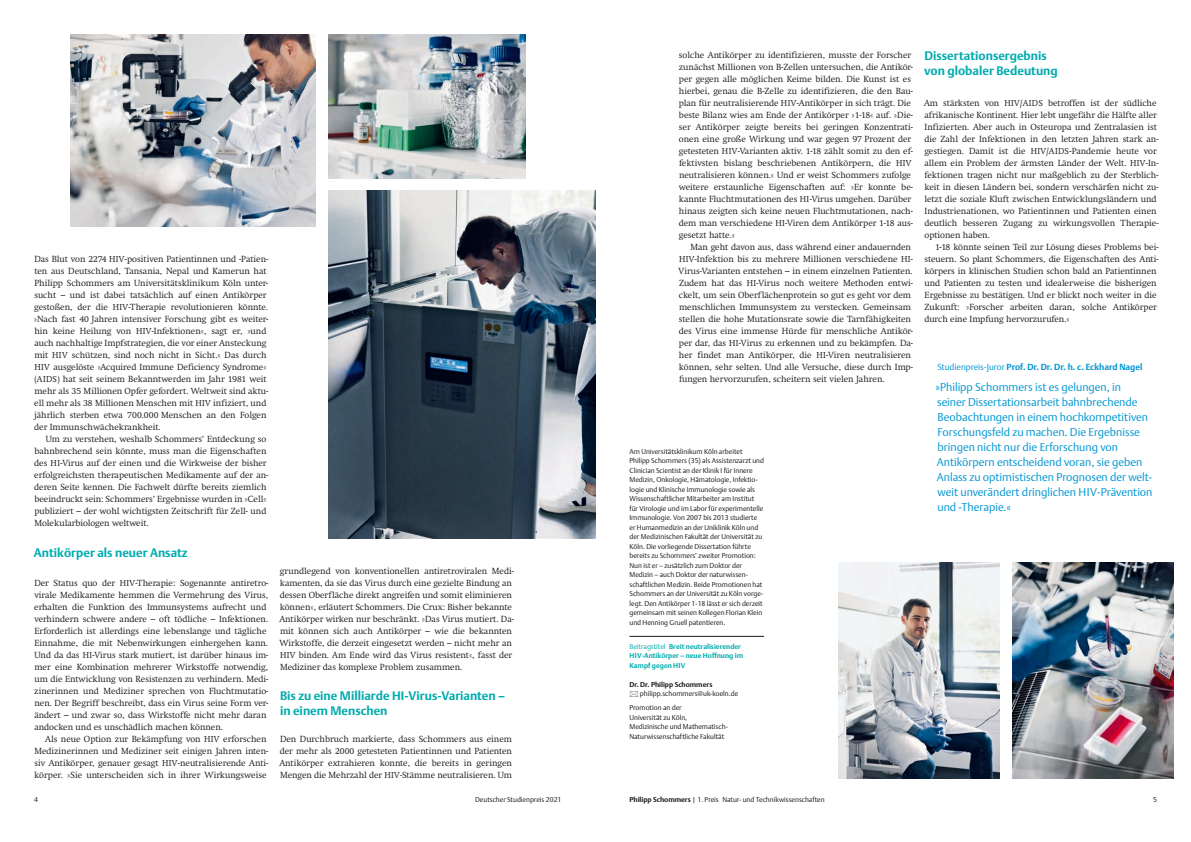
<style>
.page{position:relative;width:1191px;height:842px;background:#fff}
.page>*{position:absolute;margin:0;border:0;box-sizing:border-box;transform-origin:0 0}
.t1{font:700 12.2px/15px "DTL Argo T";color:#00abae}
.t2{font:300 11.2px/15px "DTL Argo T";color:#0096d3}
.t3{font:300 8.8px/12px "Swift TTU";color:#1a171c}
.t4{font:700 8.8px "DTL Argo T";color:#0096d3}
.t5{font:300 7px/9.5px "DTL Argo T";color:#1a171c}
.t6{font:700 7px/9.5px "DTL Argo T";color:#00abae}
.t7{font:700 7px "DTL Argo T";color:#1a171c}
.s1{font-size:8.5px}
.s2{font-weight:300}
.s3{font-weight:700}
</style>
<div class="page">
<hr style="left:629px;top:636px;width:135px;height:1px;background:#1a171c">
<img style="left:329px;top:190px;width:266px;height:348px">
<img style="left:70px;top:34px;width:246px;height:192px">
<img style="left:329px;top:34px;width:196px;height:144px">
<img style="left:838px;top:562px;width:162px;height:216px">
<img style="left:1012px;top:562px;width:162px;height:216px">
<p class="t3" style="left:34px;top:253px;width:236px">Das Blut von 2274 <span class="s1">HIV</span>-positiven Patientinnen und -Patien&shy;ten aus Deutschland, Tansania, Nepal und Kamerun hat Philipp Schommers am Universitätsklinikum Köln unter&shy;sucht – und ist dabei tatsächlich auf einen Antikörper gestoßen, der die <span class="s1">HIV</span>-Therapie revolutionieren könnte. »Nach fast 40 Jahren intensiver Forschung gibt es weiter&shy;hin keine Heilung von <span class="s1">HIV</span>-Infektionen«, sagt er, »und auch nachhaltige Impfstrategien, die vor einer Ansteckung mit <span class="s1">HIV</span> schützen, sind noch nicht in Sicht.« Das durch <span class="s1">HIV</span> ausgelöste »Acquired Immune Deficiency Syndrome« (<span class="s1">AIDS</span>) hat seit seinem Bekanntwerden im Jahr 1981 weit mehr als 35 Millionen Opfer gefordert. Weltweit sind aktu&shy;ell mehr als 38 Millionen Menschen mit <span class="s1">HIV</span> infiziert, und jährlich sterben etwa 700.000 Menschen an den Folgen der Immunschwächekrankheit.</p>
<p class="t3" style="left:34px;top:433px;width:236px;text-indent:12px">Um zu verstehen, weshalb Schommers’ Entdeckung so bahnbrechend sein könnte, muss man die Eigenschaften des <span class="s1">HI</span>-Virus auf der einen und die Wirkweise der bisher erfolgreichsten therapeutischen Medikamente auf der an&shy;deren Seite kennen. Die Fachwelt dürfte bereits ziemlich beeindruckt sein: Schommers’ Ergebnisse wurden in »Cell« publiziert – der wohl wichtigsten Zeitschrift für Zell- und Molekularbiologen weltweit.</p>
<h1 class="t1" style="left:34px;top:545px;width:155px">Antikörper als neuer Ansatz</h1>
<p class="t3" style="left:34px;top:577px;width:236px">Der Status quo der <span class="s1">HIV</span>-Therapie: Sogenannte antiretro&shy;virale Medikamente hemmen die Vermehrung des Virus, erhalten die Funktion des Immunsystems aufrecht und verhindern schwere andere – oft tödliche – Infektionen.<br>Erforderlich ist allerdings eine lebenslange und tägliche Einnahme, die mit Nebenwirkungen einhergehen kann.<br>Und da das <span class="s1">HI</span>-Virus stark mutiert, ist darüber hinaus im&shy;mer eine Kombination mehrerer Wirkstoffe notwendig, um die Entwicklung von Resistenzen zu verhindern. Medi&shy;zinerinnen und Mediziner sprechen von Fluchtmutatio&shy;nen. Der Begriff beschreibt, dass ein Virus seine Form ver&shy;ändert – und zwar so, dass Wirkstoffe nicht mehr daran andocken und es unschädlich machen können.</p>
<p class="t3" style="left:34px;top:733px;width:236px;text-indent:11px">Als neue Option zur Bekämpfung von <span class="s1">HIV</span> erforschen Medizinerinnen und Mediziner seit einigen Jahren inten&shy;siv Antikörper, genauer gesagt <span class="s1">HIV</span>-neutralisierende Anti&shy;körper. »Sie unterscheiden sich in ihrer Wirkungsweise</p>
<p class="t3" style="left:279px;top:565px;width:236px">grundlegend von konventionellen antiretroviralen Medi&shy;kamenten, da sie das Virus durch eine gezielte Bindung an dessen Oberfläche direkt angreifen und somit eliminieren können«, erläutert Schommers. Die Crux: Bisher bekannte Antikörper wirken nur beschränkt. »Das Virus mutiert. Da&shy;mit können sich auch Antikörper – wie die bekannten Wirkstoffe, die derzeit eingesetzt werden – nicht mehr an <span class="s1">HIV</span> binden. Am Ende wird das Virus resistent«, fasst der Mediziner das komplexe Problem zusammen.</p>
<h1 class="t1" style="left:280px;top:688px;width:227px">Bis zu eine Milliarde HI-Virus-Varianten – in einem Menschen</h1>
<p class="t3" style="left:279px;top:733px;width:234px;text-align:justify">Den Durchbruch markierte, dass Schommers aus einem der mehr als 2000 getesteten Patientinnen und Patienten Antikörper extrahieren konnte, die bereits in geringen Mengen die Mehrzahl der <span class="s1">HIV</span>-Stämme neutralisieren. Um</p>
<p class="t3" style="left:679px;top:49px;width:236px">solche Antikörper zu identifizieren, musste der Forscher zunächst Millionen von B-Zellen untersuchen, die Antikör&shy;per gegen alle möglichen Keime bilden. Die Kunst ist es hierbei, genau die B-Zelle zu identifizieren, die den Bau&shy;plan für neutralisierende <span class="s1">HIV</span>-Antikörper in sich trägt. Die beste Bilanz wies am Ende der Antikörper »1-18« auf. »Die&shy;ser Antikörper zeigte bereits bei geringen Konzentrati&shy;onen eine große Wirkung und war gegen 97 Prozent der getesteten <span class="s1">HIV</span>-Varianten aktiv. 1-18 zählt somit zu den ef&shy;fektivsten bislang beschriebenen Antikörpern, die <span class="s1">HIV </span>neutralisieren können.« Und er weist Schommers zufolge weitere erstaunliche Eigenschaften auf: »Er konnte be&shy;kannte Fluchtmutationen des <span class="s1">HI</span>-Virus umgehen. Darüber hinaus zeigten sich keine neuen Fluchtmutationen, nach&shy;dem man verschiedene <span class="s1">HI</span>-Viren dem Antikörper 1-18 aus&shy;gesetzt hatte.«</p>
<p class="t3" style="left:678px;top:241px;width:236px;text-indent:12px">Man geht davon aus, dass während einer andauernden <span class="s1">HIV</span>-Infektion bis zu mehrere Millionen verschiedene <span class="s1">HI</span>-Virus-Varianten entstehen – in einem einzelnen Patienten.<br>Zudem hat das <span class="s1">HI</span>-Virus noch weitere Methoden entwi&shy;ckelt, um sein Oberflächenprotein so gut es geht vor dem menschlichen Immunsystem zu verstecken. Gemeinsam stellen die hohe Mutationsrate sowie die Tarnfähigkeiten des Virus eine immense Hürde für menschliche Antikör&shy;per dar, das <span class="s1">HI</span>-Virus zu erkennen und zu bekämpfen. Da&shy;her findet man Antikörper, die <span class="s1">HI</span>-Viren neutralisieren können, sehr selten. Und alle Versuche, diese durch Imp&shy;fungen hervorzurufen, scheitern seit vielen Jahren.</p>
<p class="t5" style="left:629px;top:447px;width:136px">Am Universitätsklinikum Köln arbeitet Philipp Schommers (35) als Assistenzarzt und Clinician Scientist an der Klinik I für Innere Medizin, Onkologie, Hämatologie, Infektio&shy;logie und Klinische Immunologie sowie als Wissenschaftlicher Mitarbeiter am Institut für Virologie und im Labor für experimentelle Immunologie. Von 2007 bis 2013 studierte er Humanmedizin an der Uniklinik Köln und der Medizinischen Fakultät der Universität zu Köln. Die vorliegende Dissertation führte bereits zu Schommers’ zweiter Promotion:<br>Nun ist er – zusätzlich zum Doktor der Medizin – auch Doktor der naturwissen&shy;schaftlichen Medizin. Beide Promotionen hat Schommers an der Universität zu Köln vorge&shy;legt. Den Antikörper 1-18 lässt er sich derzeit gemeinsam mit seinen Kollegen Florian Klein und Henning Gruell patentieren.</p>
<p class="t6" style="left:629px;top:641px;width:115px"><span class="s2">Beitragstitel</span> Breit neutralisierender<br>HIV-Antikörper – neue Hoffnung im<br>Kampf gegen HIV</p>
<p class="t7" style="left:629px;top:680px;width:84px">Dr. Dr. Philipp Schommers</p>
<p class="t5" style="left:629px;top:686px;width:110px;line-height:14px;text-indent:10px">philipp.schommers@uk-koeln.de<br>Promotion an der</p>
<p class="t5" style="left:629px;top:712px;width:99px">Universität zu Köln,<br>Medizinische und Mathematisch--<br>Naturwissenschaftliche Fakultät</p>
<h1 class="t1" style="left:924px;top:49px;width:135px">Dissertationsergebnis von globaler Bedeutung</h1>
<p class="t3" style="left:924px;top:97px;width:236px">Am stärksten von <span class="s1">HIV/AIDS</span> betroffen ist der südliche afrikanische Kontinent. Hier lebt ungefähr die Hälfte aller Infizierten. Aber auch in Osteuropa und Zentralasien ist die Zahl der Infektionen in den letzten Jahren stark an&shy;gestiegen. Damit ist die <span class="s1">HIV/AIDS</span>-Pandemie heute vor allem ein Problem der ärmsten Länder der Welt. <span class="s1">HIV</span>-In&shy;fektionen tragen nicht nur maßgeblich zu der Sterblich&shy;keit in diesen Ländern bei, sondern verschärfen nicht zu&shy;letzt die soziale Kluft zwischen Entwicklungsländern und Industrienationen, wo Patientinnen und Patienten einen deutlich besseren Zugang zu wirkungsvollen Therapie&shy;optionen haben.</p>
<p class="t3" style="left:924px;top:241px;width:236px;text-indent:11px">1-18 könnte seinen Teil zur Lösung dieses Problems bei&shy;steuern. So plant Schommers, die Eigenschaften des Anti&shy;körpers in klinischen Studien schon bald an Patientinnen und Patienten zu testen und idealerweise die bisherigen Ergebnisse zu bestätigen. Und er blickt noch weiter in die Zukunft: »Forscher arbeiten daran, solche Antikörper durch eine Impfung hervorzurufen.«</p>
<p class="t4" style="left:937px;top:362px;width:207px"><span class="s2">Studienpreis-Juror</span> Prof. Dr. Dr. Dr. h. c. Eckhard Nagel</p>
<p class="t2" style="left:935px;top:380px;width:218px">»Philipp Schommers ist es gelungen, in seiner Dissertationsarbeit bahnbrechende Beobachtungen in einem hochkompetitiven Forschungsfeld zu machen. Die Ergebnisse bringen nicht nur die Erforschung von Antikörpern entscheidend voran, sie geben Anlass zu optimistischen Prognosen der welt&shy;weit unverändert dringlichen HIV-Prävention und -Therapie.«</p>
<p class="t5" style="left:34px;top:795px;width:5px">4</p>
<p class="t5" style="left:475px;top:795px;width:88px">Deutscher Studienpreis 2021</p>
<p class="t5" style="left:629px;top:795px;width:197px"><span class="s3">Philipp Schommers</span> | 1. Preis Natur- und Technikwissenschaften</p>
<p class="t5" style="left:1153px;top:795px;width:5px">5</p>
</div>
